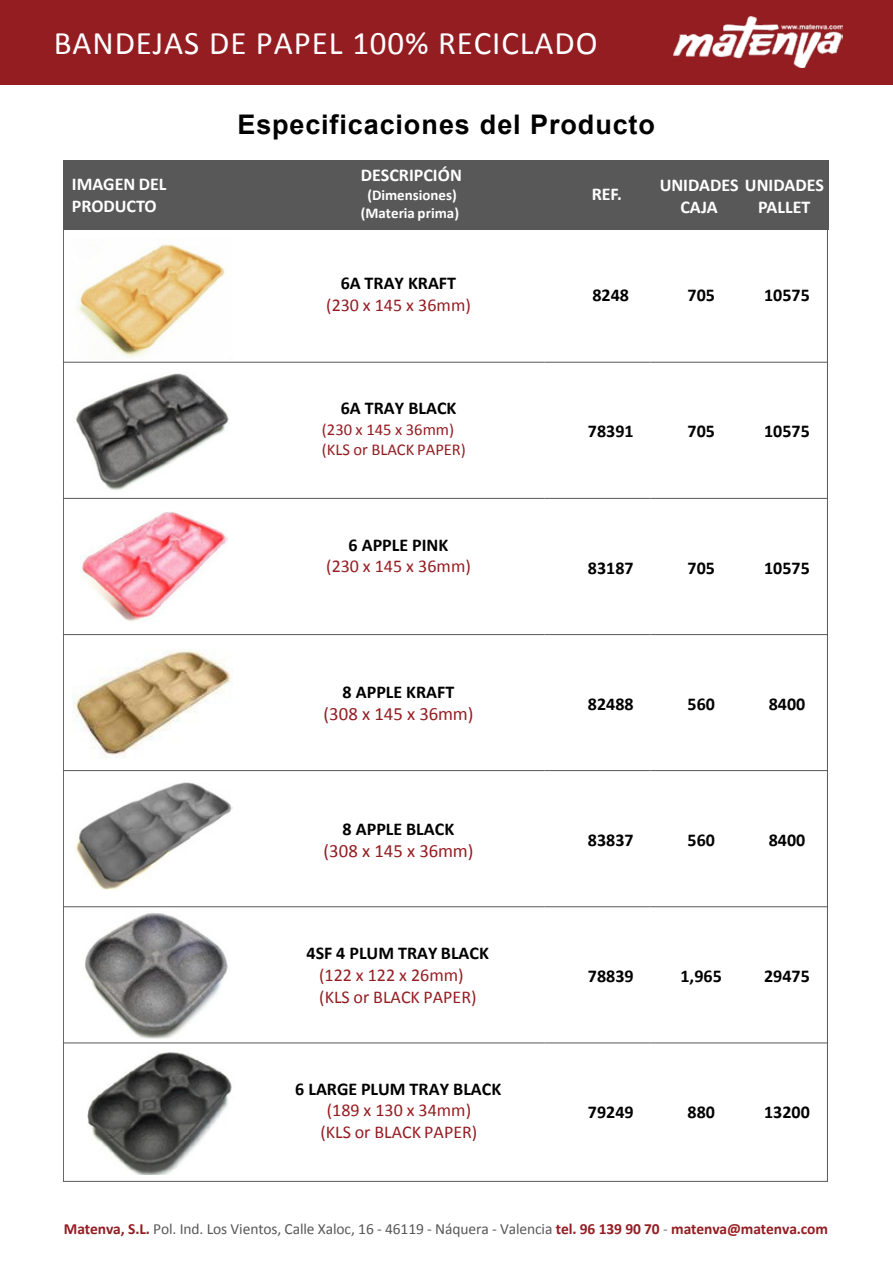
<style>
.page{position:relative;width:893px;height:1264px;background:#fff}
.page>*{position:absolute;margin:0;border:0;box-sizing:border-box;transform-origin:0 0}
.t1{font:33px "Calibri";letter-spacing:.025em;color:#fff}
.t2{font:700 27px "Arial";letter-spacing:.03em;color:#000}
.t3{font:18.75px "Calibri";color:#941d22}
.t4{font:700 18px "Calibri";color:#000}
.t5{font:18px/22.2px "Calibri";color:#941d22}
.t6{font:700 18px/21.6px "Calibri";color:#fff}
.t7{font:16.5px/20.1px "Calibri";letter-spacing:.005em;color:#941d22}
.t8{font:15.45px "Calibri";letter-spacing:-.005em;color:#585858}
.t9{font:700 15px/18.3px "Calibri";color:#fff;text-align:center}
.s1{font-weight:700;color:#941d22}
.s2{color:#747378}
</style>
<div class="page">
<hr style="left:63px;top:362px;width:481px;height:1px;background:#585858">
<hr style="left:544px;top:362px;width:106px;height:1px;background:#585858">
<hr style="left:650px;top:362px;width:177px;height:1px;background:#585858">
<hr style="left:63px;top:498px;width:481px;height:1px;background:#585858">
<hr style="left:544px;top:498px;width:106px;height:1px;background:#585858">
<hr style="left:650px;top:498px;width:177px;height:1px;background:#585858">
<hr style="left:63px;top:634px;width:481px;height:1px;background:#585858">
<hr style="left:544px;top:634px;width:106px;height:1px;background:#585858">
<hr style="left:650px;top:634px;width:177px;height:1px;background:#585858">
<hr style="left:63px;top:770px;width:481px;height:1px;background:#585858">
<hr style="left:544px;top:770px;width:106px;height:1px;background:#585858">
<hr style="left:650px;top:770px;width:177px;height:1px;background:#585858">
<hr style="left:63px;top:906px;width:481px;height:1px;background:#585858">
<hr style="left:544px;top:906px;width:106px;height:1px;background:#585858">
<hr style="left:650px;top:906px;width:177px;height:1px;background:#585858">
<hr style="left:63px;top:1042px;width:481px;height:1px;background:#585858">
<hr style="left:544px;top:1042px;width:106px;height:1px;background:#585858">
<hr style="left:650px;top:1042px;width:177px;height:1px;background:#585858">
<hr style="left:63px;top:226px;width:1px;height:955px;background:#585858">
<hr style="left:827px;top:226px;width:1px;height:955px;background:#585858">
<hr style="left:63px;top:1180px;width:764px;height:1px;background:#585858">
<img style="left:74px;top:782px;width:159px;height:106px">
<img style="left:78px;top:244px;width:147px;height:113px">
<img style="left:72px;top:649px;width:160px;height:106px">
<img style="left:76px;top:373px;width:153px;height:117px">
<img style="left:80px;top:511px;width:147px;height:111px">
<img style="left:85px;top:913px;width:143px;height:125px">
<img style="left:88px;top:1052px;width:144px;height:121px">
<div style="left:63px;top:160px;width:766px;height:70px;background:#585858"></div>
<div style="left:0;top:0;width:892px;height:84px;background:#941d22"></div>
<img style="left:673px;top:16px;width:169px;height:51px">
<h1 class="t1" style="left:54px;top:23px;width:545px">BANDEJAS DE PAPEL 100% RECICLADO</h1>
<p class="t6" style="left:72px;top:173px;width:96px">IMAGEN DEL<br>PRODUCTO</p>
<h2 class="t2" style="left:237px;top:109px;width:419px">Especificaciones del Producto</h2>
<p class="t6" style="left:361px;top:164px;width:102px">DESCRIPCIÓN</p>
<p class="t9" style="left:361px;top:185px;width:100px">(Dimensiones) (Materia prima)</p>
<p class="t6" style="left:591px;top:183px;width:32px">REF.</p>
<p class="t6" style="left:680px;top:174px;width:145px;text-indent:-21px">UNIDADES UNIDADES<br>CAJA</p>
<p class="t6" style="left:758px;top:196px;width:54px">PALLET</p>
<p class="t4" style="left:340px;top:272px;width:117px">6A TRAY KRAFT</p>
<p class="t5" style="left:326px;top:293px;width:146px">(230 x 145 x 36mm)</p>
<p class="t4" style="left:592px;top:284px;width:38px">8248</p>
<p class="t4" style="left:687px;top:284px;width:29px">705</p>
<p class="t4" style="left:764px;top:284px;width:47px">10575</p>
<p class="t4" style="left:341px;top:397px;width:117px">6A TRAY BLACK</p>
<p class="t7" style="left:322px;top:419px;width:145px">(230 x 145 x 36mm) (KLS or BLACK PAPER)</p>
<p class="t4" style="left:588px;top:420px;width:47px">78391</p>
<p class="t4" style="left:687px;top:420px;width:29px">705</p>
<p class="t4" style="left:764px;top:420px;width:47px">10575</p>
<p class="t4" style="left:348px;top:533px;width:101px">6 APPLE PINK</p>
<p class="t5" style="left:326px;top:555px;width:146px">(230 x 145 x 36mm)</p>
<p class="t4" style="left:588px;top:556px;width:47px">83187</p>
<p class="t4" style="left:687px;top:556px;width:29px">705</p>
<p class="t4" style="left:764px;top:556px;width:47px">10575</p>
<p class="t4" style="left:342px;top:680px;width:113px">8 APPLE KRAFT</p>
<p class="t3" style="left:323px;top:702px;width:151px">(308 x 145 x 36mm)</p>
<p class="t4" style="left:342px;top:817px;width:113px">8 APPLE BLACK</p>
<p class="t3" style="left:323px;top:839px;width:151px">(308 x 145 x 36mm)</p>
<p class="t4" style="left:588px;top:692px;width:47px">82488</p>
<p class="t4" style="left:687px;top:692px;width:29px">560</p>
<p class="t4" style="left:768px;top:692px;width:38px">8400</p>
<p class="t4" style="left:588px;top:828px;width:47px">83837</p>
<p class="t4" style="left:687px;top:828px;width:29px">560</p>
<p class="t4" style="left:768px;top:828px;width:38px">8400</p>
<p class="t4" style="left:306px;top:941px;width:184px">4SF 4 PLUM TRAY BLACK</p>
<p class="t5" style="left:319px;top:963px;width:159px">(122 x 122 x 26mm) (KLS or BLACK PAPER)</p>
<p class="t4" style="left:588px;top:964px;width:47px">78839</p>
<p class="t4" style="left:680px;top:964px;width:43px">1,965</p>
<p class="t4" style="left:764px;top:964px;width:47px">29475</p>
<p class="t4" style="left:295px;top:1077px;width:207px">6 LARGE PLUM TRAY BLACK</p>
<p class="t5" style="left:320px;top:1099px;width:158px;text-align:center">(189 x 130 x 34mm) (KLS or BLACK PAPER)</p>
<p class="t4" style="left:588px;top:1100px;width:47px">79249</p>
<p class="t4" style="left:687px;top:1100px;width:29px">880</p>
<p class="t4" style="left:764px;top:1100px;width:47px">13200</p>
<p class="t8" style="left:64px;top:1218px;width:765px"><span class="s1">Matenva, S.L.</span> Pol. Ind. Los Vientos, Calle Xaloc, 16 - 46119 - Náquera - Valencia <span class="s1">tel. 96 139 90 70</span> <span class="s2">-</span> <span class="s1">matenva@matenva.com</span></p>
</div>
